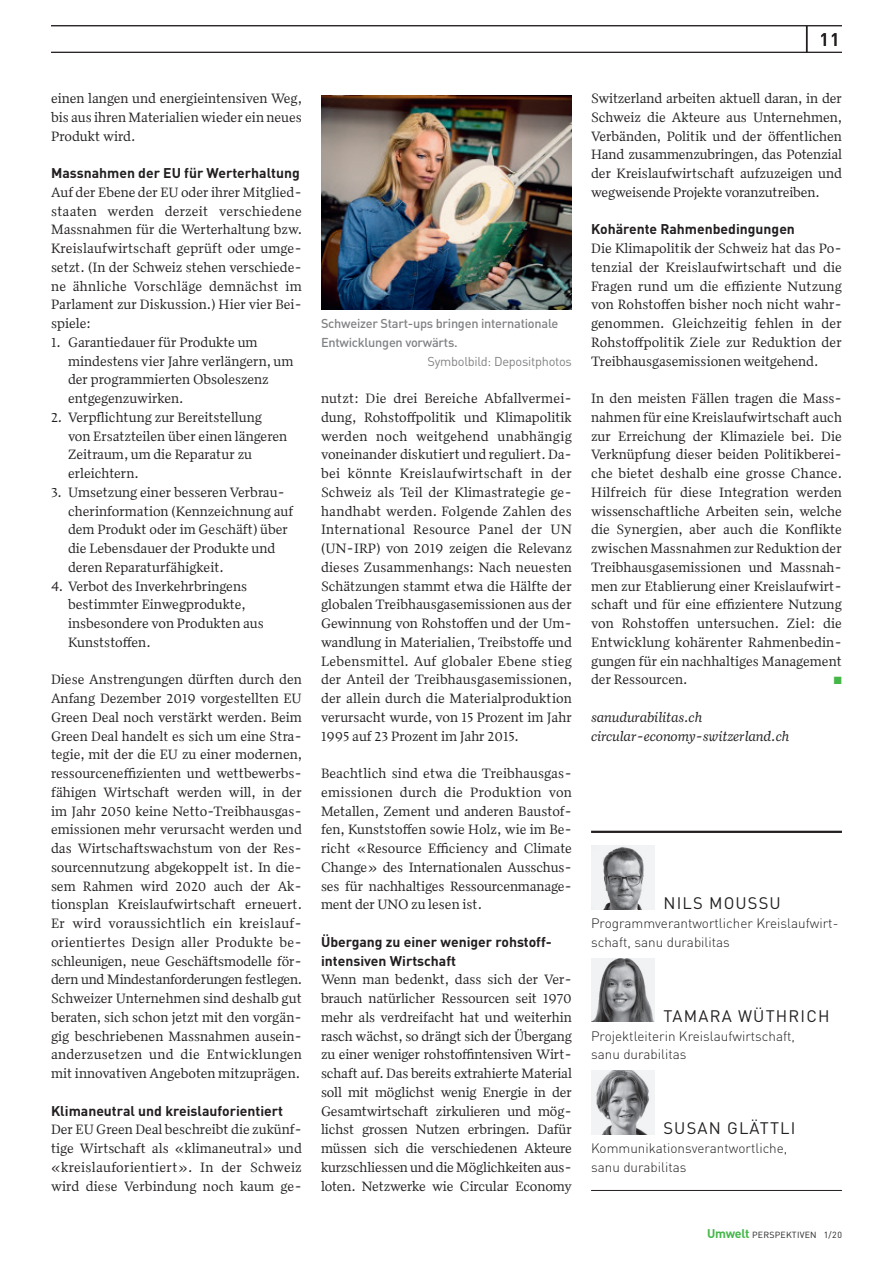
<style>
.page{position:relative;width:893px;height:1263px;background:#fff}
.page>*{position:absolute;margin:0;border:0;box-sizing:border-box;transform-origin:0 0}
.t1{font:500 18px "DIN Pro";color:#231f20}
.t2{font:16.5px "DIN Pro";letter-spacing:.07em;color:#231f20}
.t3{font:13.95px/18.8px "Quiosco One LF";color:#231f20;text-align:justify}
.t4{font:700 13.95px/18.8px "DIN Pro";color:#231f20}
.t5{font:italic 13.95px/18.8px "Quiosco One LF";letter-spacing:-.01em;color:#231f20}
.t6{font:300 13.5px/18.8px "DIN Pro";color:#231f20}
.t7{font:500 12.75px/18.8px "DIN Pro";letter-spacing:-.02em;color:#808285}
.t8{font:12.75px "DIN Pro";letter-spacing:-.02em;color:#808285}
.t9{font:10.5px "Zapf Dingbats Std";color:#45b749}
.t10{font:8.85px "DIN Pro";letter-spacing:.025em;color:#231f20}
.s1{font-weight:700;font-size:12.45px;color:#45b749}
</style>
<div class="page">
<svg style="left:806px;top:26px;width:1px;height:26px"></svg>
<hr style="left:51px;top:25px;width:791px;height:1px;background:#231f20">
<hr style="left:51px;top:52px;width:791px;height:1px;background:#231f20">
<img style="left:321px;top:96px;width:251px;height:213px">
<hr style="left:591px;top:831px;width:251px;height:2px;background:#231f20">
<hr style="left:591px;top:1190px;width:251px;height:1px;background:#231f20">
<img style="left:591px;top:958px;width:64px;height:64px">
<img style="left:591px;top:1071px;width:64px;height:63px">
<img style="left:591px;top:846px;width:64px;height:63px">
<p class="t3" style="left:51px;top:89px;width:253px">einen langen und energieintensiven Weg, bis aus ihren Materialien wieder ein neues Produkt wird.</p>
<p class="t4" style="left:51px;top:162px;width:250px">Massnahmen der EU für Werterhaltung</p>
<p class="t3" style="left:51px;top:182px;width:253px">Auf der Ebene der EU oder ihrer Mitglied&shy;staaten werden derzeit verschiedene Massnahmen für die Werterhaltung bzw.<br>Kreislaufwirtschaft geprüft oder umge&shy;setzt. (In der Schweiz stehen verschiede&shy;ne ähnliche Vorschläge demnächst im Parlament zur Diskussion.) Hier vier Bei&shy;spiele:</p>
<p class="t3" style="left:68px;top:332px;width:227px;text-align:left;text-indent:-17px">1. Garantiedauer für Produkte um mindestens vier Jahre verlängern, um der programmierten Obsoleszenz entgegenzuwirken.</p>
<p class="t3" style="left:68px;top:407px;width:221px;text-align:left;text-indent:-17px">2. Verpflichtung zur Bereitstellung von Ersatzteilen über einen längeren<br>Zeitraum, um die Reparatur zu erleichtern.</p>
<p class="t3" style="left:68px;top:482px;width:227px;text-align:left;text-indent:-17px">3. Umsetzung einer besseren Verbrau&shy;cherinformation (Kennzeichnung auf dem Produkt oder im Geschäft) über die Lebensdauer der Produkte und deren Reparaturfähigkeit.</p>
<p class="t3" style="left:68px;top:576px;width:197px;text-align:left;text-indent:-17px">4. Verbot des Inverkehrbringens bestimmter Einwegprodukte, insbesondere von Produkten aus<br>Kunststoffen.</p>
<p class="t3" style="left:51px;top:670px;width:253px">Diese Anstrengungen dürften durch den Anfang Dezember 2019 vorgestellten EU Green Deal noch verstärkt werden. Beim Green Deal handelt es sich um eine Stra&shy;tegie, mit der die EU zu einer modernen, ressourceneffizienten und wettbewerbs&shy;fähigen Wirtschaft werden will, in der im Jahr 2050 keine Netto-Treibhausgas&shy;emissionen mehr verursacht werden und das Wirtschaftswachstum von der Res&shy;sourcennutzung abgekoppelt ist. In die&shy;sem Rahmen wird 2020 auch der Ak&shy;tionsplan Kreislaufwirtschaft erneuert.<br>Er wird voraussichtlich ein kreislauf&shy;orientiertes Design aller Produkte be&shy;schleunigen, neue Geschäftsmodelle för&shy;dern und Mindestanforderungen festlegen.<br>Schweizer Unternehmen sind deshalb gut beraten, sich schon jetzt mit den vorgän&shy;gig beschriebenen Massnahmen ausein&shy;anderzusetzen und die Entwicklungen mit innovativen Angeboten mitzuprägen.</p>
<p class="t4" style="left:51px;top:1099px;width:234px">Klimaneutral und kreislauforientiert</p>
<p class="t3" style="left:51px;top:1120px;width:252px">Der EU Green Deal beschreibt die zukünf&shy;tige Wirtschaft als «klimaneutral» und «kreislauforientiert». In der Schweiz wird diese Verbindung noch kaum ge-</p>
<p class="t7" style="left:321px;top:313px;width:239px">Schweizer Start-ups bringen internationale<br>Entwicklungen vorwärts.</p>
<p class="t8" style="left:428px;top:351px;width:146px">Symbolbild: Depositphotos</p>
<p class="t3" style="left:321px;top:389px;width:253px">nutzt: Die drei Bereiche Abfallvermei&shy;dung, Rohstoffpolitik und Klimapolitik werden noch weitgehend unabhängig voneinander diskutiert und reguliert. Da&shy;bei könnte Kreislaufwirtschaft in der Schweiz als Teil der Klimastrategie ge&shy;handhabt werden. Folgende Zahlen des International Resource Panel der UN (UN- IRP) von 2019 zeigen die Relevanz dieses Zusammenhangs: Nach neuesten Schätzungen stammt etwa die Hälfte der globalen Treibhausgasemissionen aus der Gewinnung von Rohstoffen und der Um&shy;wandlung in Materialien, Treibstoffe und Lebensmittel. Auf globaler Ebene stieg der Anteil der Treibhausgasemissionen, der allein durch die Materialproduktion verursacht wurde, von 15 Prozent im Jahr 1995 auf 23 Prozent im Jahr 2015.</p>
<p class="t3" style="left:321px;top:764px;width:252px">Beachtlich sind etwa die Treibhausgas&shy;emissionen durch die Produktion von Metallen, Zement und anderen Baustof&shy;fen, Kunststoffen sowie Holz, wie im Be&shy;richt «Resource Efficiency and Climate Change» des Internationalen Ausschus&shy;ses für nachhaltiges Ressourcenmanage&shy;ment der UNO zu lesen ist.</p>
<p class="t4" style="left:321px;top:931px;width:232px">Übergang zu einer weniger rohstoff&shy;intensiven Wirtschaft</p>
<p class="t3" style="left:321px;top:970px;width:252px">Wenn man bedenkt, dass sich der Ver&shy;brauch natürlicher Ressourcen seit 1970 mehr als verdreifacht hat und weiterhin rasch wächst, so drängt sich der Übergang zu einer weniger rohstoffintensiven Wirt&shy;schaft auf. Das bereits extrahierte Material soll mit möglichst wenig Energie in der Gesamtwirtschaft zirkulieren und mög&shy;lichst grossen Nutzen erbringen. Dafür müssen sich die verschiedenen Akteure kurzschliessen und die Möglichkeiten aus&shy;loten. Netzwerke wie Circular Economy</p>
<p class="t1" style="left:819px;top:25px;width:22px">11</p>
<p class="t3" style="left:591px;top:89px;width:253px">Switzerland arbeiten aktuell daran, in der Schweiz die Akteure aus Unternehmen, Verbänden, Politik und der öffentlichen Hand zusammenzubringen, das Potenzial der Kreislaufwirtschaft aufzuzeigen und wegweisende Projekte voranzutreiben.</p>
<p class="t4" style="left:591px;top:218px;width:205px">Kohärente Rahmenbedingungen</p>
<p class="t3" style="left:591px;top:239px;width:252px">Die Klimapolitik der Schweiz hat das Po&shy;tenzial der Kreislaufwirtschaft und die Fragen rund um die effiziente Nutzung von Rohstoffen bisher noch nicht wahr&shy;genommen. Gleichzeitig fehlen in der Rohstoffpolitik Ziele zur Reduktion der Treibhausgasemissionen weitgehend.</p>
<p class="t3" style="left:591px;top:389px;width:253px">In den meisten Fällen tragen die Mass&shy;nahmen für eine Kreislaufwirtschaft auch zur Erreichung der Klimaziele bei. Die Verknüpfung dieser beiden Politikberei&shy;che bietet deshalb eine grosse Chance.<br>Hilfreich für diese Integration werden wissenschaftliche Arbeiten sein, welche die Synergien, aber auch die Konflikte zwischen Massnahmen zur Reduktion der Treibhausgasemissionen und Massnah&shy;men zur Etablierung einer Kreislaufwirt&shy;schaft und für eine effizientere Nutzung von Rohstoffen untersuchen. Ziel: die Entwicklung kohärenter Rahmenbedin&shy;gungen für ein nachhaltiges Management der Ressourcen.</p>
<p class="t9" style="left:834px;top:676px;width:9px">■</p>
<p class="t5" style="left:591px;top:707px;width:200px">sanudurabilitas.ch circular-economy-switzerland.ch</p>
<p class="t2" style="left:663px;top:890px;width:119px">NILS MOUSSU</p>
<p class="t6" style="left:591px;top:913px;width:249px">Programmverantwortlicher Kreislaufwirt&shy;schaft, sanu durabilitas</p>
<p class="t2" style="left:663px;top:1003px;width:168px">TAMARA WÜTHRICH</p>
<p class="t6" style="left:591px;top:1025px;width:206px">Projektleiterin Kreislaufwirtschaft, sanu durabilitas</p>
<p class="t2" style="left:663px;top:1115px;width:134px">SUSAN GLÄTTLI</p>
<p class="t6" style="left:591px;top:1138px;width:198px">Kommunikationsverantwortliche, sanu durabilitas</p>
<p class="t10" style="left:707px;top:1227px;width:136px"><span class="s1">Umwelt</span> PERSPEKTIVEN 1/20</p>
</div>
